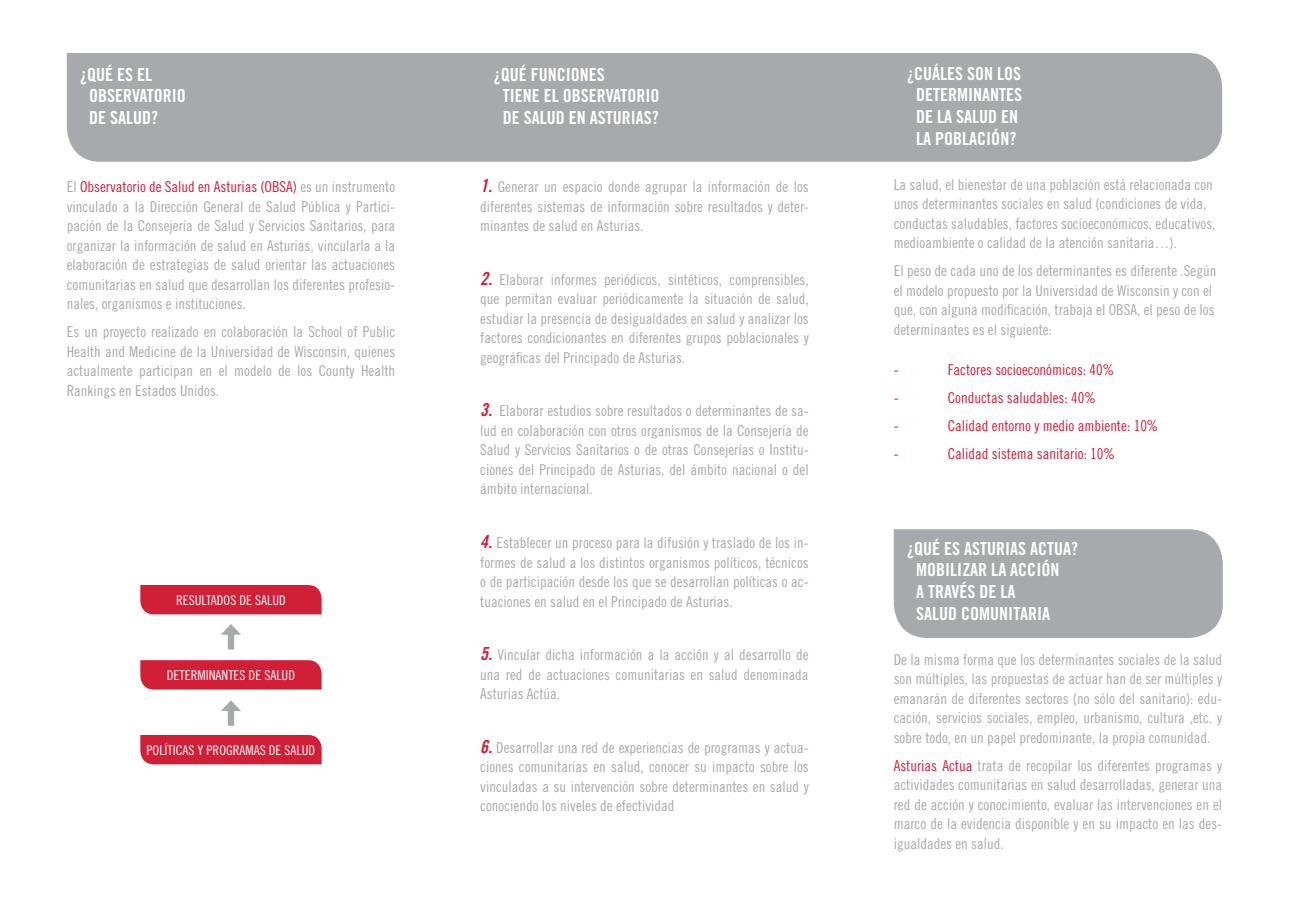
<style>
.page{position:relative;width:1289px;height:919px;background:#fff}
.page>*{position:absolute;margin:0;border:0;box-sizing:border-box;transform-origin:0 0}
.t1{font:18px/21.6px "Trade Gothic Bold Cond Twenty";color:#fff}
.t2{font:15px/19.5px "Trade Gothic Cond Eighteen";color:#a8a9ad;text-align:justify}
.t3{font:15px "Trade Gothic Cond Eighteen";color:#d01f37}
.t4{font:13.5px "Trade Gothic Cond Eighteen";color:#fff}
.s1{color:#d01f37}
.s2{font-family:"Trade Gothic Bold Cond Twenty Obl";font-size:18px;color:#d01f37}
</style>
<div class="page">
<div style="left:893px;top:529px;width:329px;height:109px;background:#a8a9ad"></div>
<div style="left:67px;top:53px;width:1155px;height:109px;background:#a8a9ad"></div>
<div style="left:140px;top:585px;width:181px;height:29px;background:#d01f37"></div>
<div style="left:140px;top:735px;width:181px;height:29px;background:#d01f37"></div>
<div style="left:140px;top:660px;width:181px;height:29px;background:#d01f37"></div>
<svg style="left:221px;top:624px;width:20px;height:25px"></svg>
<svg style="left:221px;top:700px;width:20px;height:25px"></svg>
<p class="t1" style="left:89px;top:63px;width:96px;text-indent:-9px">¿QUÉ ES EL<br>OBSERVATORIO<br>DE SALUD?</p>
<p class="t2" style="left:67px;top:177px;width:330px">El <span class="s1">Observatorio de Salud en Asturias (OBSA)</span> es un instrumento vinculado a la Dirección General de Salud Pública y Partici&shy;pación de la Consejería de Salud y Servicios Sanitarios, para organizar la información de salud en Asturias, vincularla a la elaboración de estrategias de salud orientar las actuaciones comunitarias en salud que desarrollan los diferentes profesio&shy;nales, organismos e instituciones.</p>
<p class="t2" style="left:67px;top:322px;width:330px">Es un proyecto realizado en colaboración la School of Public Health and Medicine de la Universidad de Wisconsin, quienes actualmente participan en el modelo de los County Health Rankings en Estados Unidos.</p>
<p class="t4" style="left:176px;top:591px;width:42px">Resu ltados</p>
<p class="t4" style="left:239px;top:591px;width:40px">de Salud</p>
<p class="t4" style="left:167px;top:666px;width:122px">Determ inantes de Salud</p>
<p class="t4" style="left:147px;top:741px;width:74px">Políticas y Programas</p>
<p class="t4" style="left:269px;top:741px;width:40px">de Salud</p>
<p class="t1" style="left:503px;top:63px;width:157px;text-indent:-9px">¿QUÉ FUNCIONES<br>TIENE EL OBSERVATORIO<br>DE SALUD EN ASTURIAS?</p>
<p class="t2" style="left:480px;top:177px;width:330px"><span class="s2">1.</span> Generar un espacio donde agrupar la información de los diferentes sistemas de información sobre resultados y deter&shy;minantes de salud en Asturias.</p>
<p class="t2" style="left:480px;top:269px;width:330px"><span class="s2">2.</span> Elaborar informes periódicos, sintéticos, comprensibles, que permitan evaluar periódicamente la situación de salud, estudiar la presencia de desigualdades en salud y analizar los factores condicionantes en diferentes grupos poblacionales y geográficas del Principado de Asturias.</p>
<p class="t2" style="left:480px;top:401px;width:330px"><span class="s2">3.</span> Elaborar estudios sobre resultados o determinantes de sa&shy;lud en colaboración con otros organismos de la Consejería de Salud y Servicios Sanitarios o de otras Consejerías o Institu&shy;ciones del Principado de Asturias, del ámbito nacional o del ámbito internacional.</p>
<p class="t2" style="left:480px;top:532px;width:330px"><span class="s2">4.</span> Establecer un proceso para la difusión y traslado de los in&shy;formes de salud a los distintos organismos políticos, técnicos o de participación desde los que se desarrollan políticas o ac&shy;tuaciones en salud en el Principado de Asturias.</p>
<p class="t2" style="left:480px;top:644px;width:330px"><span class="s2">5.</span> Vincular dicha información a la acción y al desarrollo de una red de actuaciones comunitarias en salud denominada Asturias Actúa.</p>
<p class="t2" style="left:480px;top:737px;width:330px"><span class="s2">6.</span> Desarrollar una red de experiencias de programas y actua&shy;ciones comunitarias en salud, conocer su impacto sobre los vinculadas a su intervención sobre determinantes en salud y conociendo los niveles de efectividad</p>
<p class="t1" style="left:907px;top:62px;width:116px;text-align:center">¿CUÁLES SON LOS<br>DETERMINANTES<br>DE LA SALUD EN<br>LA POBLACIÓN?</p>
<p class="t2" style="left:893px;top:174px;width:323px;text-align:left">La salud, el bienestar de una población está relacionada con unos determinantes sociales en salud (condiciones de vida, conductas saludables, factores socioeconómicos, educativos, medioambiente o calidad de la atención sanitaria…).</p>
<p class="t2" style="left:893px;top:261px;width:324px;text-align:left">El peso de cada uno de los determinantes es diferente .Según el modelo propuesto por la Universidad de Wisconsin y con el que, con alguna modificación, trabaja el OBSA, el peso de los determinantes es el siguiente:</p>
<p class="t3" style="left:893px;top:361px;width:6px">-</p>
<p class="t3" style="left:947px;top:361px;width:168px">Factores socioeconómicos: 40%</p>
<p class="t3" style="left:893px;top:389px;width:6px">-</p>
<p class="t3" style="left:947px;top:389px;width:150px">Conductas saludables: 40%</p>
<p class="t3" style="left:893px;top:417px;width:6px">-</p>
<p class="t3" style="left:947px;top:417px;width:212px">Calidad entorno y medio ambiente: 10%</p>
<p class="t3" style="left:893px;top:445px;width:6px">-</p>
<p class="t3" style="left:947px;top:445px;width:169px">Calidad sistema sanitario: 10%</p>
<p class="t1" style="left:916px;top:537px;width:163px;text-indent:-9px">¿QUÉ ES ASTURIAS ACTUA?<br>MOBILIZAR LA ACCIÓN<br>A TRAVÉS DE LA<br>SALUD COMUNITARIA</p>
<p class="t2" style="left:893px;top:649px;width:330px">De la misma forma que los determinantes sociales de la salud son múltiples, las propuestas de actuar han de ser múltiples y emanarán de diferentes sectores (no sólo del sanitario): edu&shy;cación, servicios sociales, empleo, urbanismo, cultura ,etc. y sobre todo, en un papel predominante, la propia comunidad.</p>
<p class="t2" style="left:893px;top:755px;width:330px"><span class="s1">Asturias Actua</span> trata de recopilar los diferentes programas y actividades comunitarias en salud desarrolladas, generar una red de acción y conocimiento, evaluar las intervenciones en el marco de la evidencia disponible y en su impacto en las des&shy;igualdades en salud.</p>
</div>
